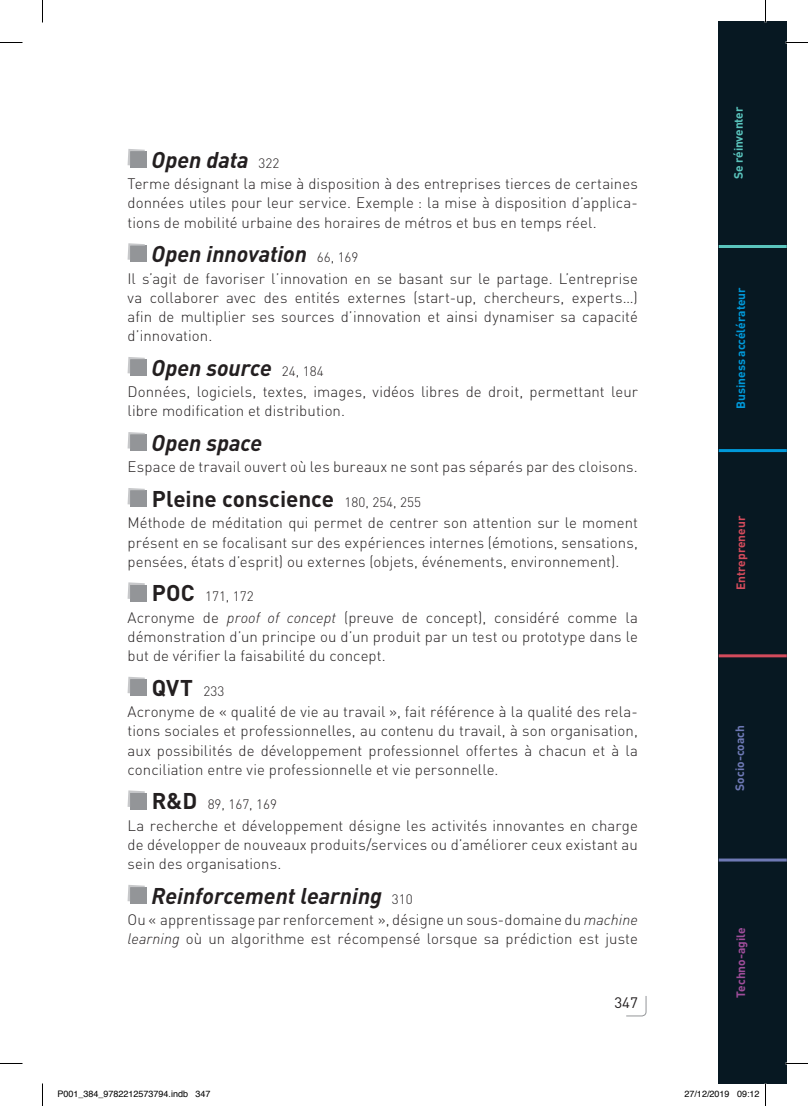
<style>
.page{position:relative;width:808px;height:1106px;background:#fff}
.page>*{position:absolute;margin:0;border:0;box-sizing:border-box;transform-origin:0 0}
.t1{font:italic 700 22.5px "DIN";color:#231f20}
.t2{font:700 22.5px "DIN";color:#231f20}
.t3{font:300 15px/19.2px "DIN";letter-spacing:.005em;color:#231f20;text-align:justify}
.t4{font:15px "DIN";color:#231f20}
.t5{font:300 13.5px "DIN";color:#231f20}
.t6{font:700 12px "DIN";color:#0099da}
.t7{font:700 12px "DIN";color:#d34b5c}
.t8{font:700 12px "DIN";color:#9e4d9a}
.t9{font:700 12px "DIN";letter-spacing:-.01em;color:#5ac4bd}
.t10{font:700 12px "DIN";color:#6e79b5}
.t11{font:9px "Helvetica";color:#000}
.s1{font-weight:300;font-style:normal;font-size:13.5px}
.s2{font-weight:300;font-size:13.5px}
.s3{font-weight:700;font-size:22.5px}
.s4{font-style:italic}
</style>
<div class="page">
<svg style="left:626px;top:996px;width:21px;height:20px"></svg>
<div style="left:719px;top:858px;width:68px;height:226px;background:#071822"></div>
<div style="left:719px;top:654px;width:68px;height:204px;background:#071822"></div>
<div style="left:719px;top:450px;width:68px;height:204px;background:#071822"></div>
<div style="left:719px;top:246px;width:68px;height:204px;background:#071822"></div>
<hr style="left:719px;top:654px;width:68px;height:3px;background:#d34b5c">
<hr style="left:719px;top:858px;width:68px;height:3px;background:#6e79b5">
<div style="left:719px;top:21px;width:68px;height:225px;background:#071822"></div>
<hr style="left:719px;top:449px;width:68px;height:3px;background:#0099da">
<hr style="left:719px;top:245px;width:68px;height:3px;background:#5ac4bd">
<div style="left:130px;top:151px;width:17px;height:17px;background:#939598"></div>
<svg style="left:128px;top:149px;width:17px;height:17px"></svg>
<div style="left:130px;top:246px;width:17px;height:16px;background:#939598"></div>
<svg style="left:128px;top:243px;width:17px;height:17px"></svg>
<div style="left:130px;top:359px;width:17px;height:17px;background:#939598"></div>
<svg style="left:128px;top:357px;width:17px;height:17px"></svg>
<div style="left:130px;top:434px;width:17px;height:17px;background:#939598"></div>
<svg style="left:128px;top:432px;width:17px;height:17px"></svg>
<div style="left:130px;top:490px;width:17px;height:17px;background:#939598"></div>
<svg style="left:128px;top:488px;width:17px;height:17px"></svg>
<div style="left:130px;top:585px;width:17px;height:16px;background:#939598"></div>
<svg style="left:128px;top:582px;width:17px;height:17px"></svg>
<div style="left:130px;top:679px;width:17px;height:16px;background:#939598"></div>
<svg style="left:128px;top:676px;width:17px;height:18px"></svg>
<div style="left:130px;top:793px;width:17px;height:16px;background:#939598"></div>
<svg style="left:128px;top:790px;width:17px;height:17px"></svg>
<div style="left:130px;top:887px;width:17px;height:16px;background:#939598"></div>
<svg style="left:128px;top:885px;width:17px;height:17px"></svg>
<hr style="left:785px;top:1062px;width:23px;height:2px;background:#fff">
<hr style="left:764px;top:0;width:2px;height:23px;background:#fff">
<svg style="left:0;top:42px;width:22px;height:1px"></svg>
<svg style="left:785px;top:42px;width:23px;height:1px"></svg>
<svg style="left:0;top:1063px;width:22px;height:1px"></svg>
<svg style="left:785px;top:1063px;width:23px;height:1px"></svg>
<svg style="left:42px;top:0;width:1px;height:23px"></svg>
<svg style="left:42px;top:1083px;width:1px;height:22px"></svg>
<svg style="left:765px;top:0;width:1px;height:23px"></svg>
<svg style="left:764px;top:1083px;width:2px;height:22px"></svg>
<h1 class="t1" style="left:152px;top:145px;width:129px">Open data <span class="s1">322</span></h1>
<p class="t3" style="left:128px;top:174px;width:512px">Terme désignant la mise à disposition à des entreprises tierces de certaines données utiles pour leur service. Exemple : la mise à disposition d’applica&shy;tions de mobilité urbaine des horaires de métros et bus en temps réel.</p>
<h1 class="t1" style="left:152px;top:239px;width:208px">Open innovation <span class="s1">66, 169</span></h1>
<p class="t3" style="left:128px;top:268px;width:512px">Il s’agit de favoriser l’innovation en se basant sur le partage. L’entreprise va collaborer avec des entités externes (start-up, chercheurs, experts…) afin de multiplier ses sources d’innovation et ainsi dynamiser sa capacité d’innovation.</p>
<h1 class="t1" style="left:152px;top:353px;width:173px">Open source <span class="s1">24, 184</span></h1>
<p class="t3" style="left:128px;top:382px;width:512px">Données, logiciels, textes, images, vidéos libres de droit, permettant leur libre modification et distribution.</p>
<h1 class="t1" style="left:152px;top:428px;width:112px">Open space</h1>
<p class="t3" style="left:128px;top:457px;width:512px">Espace de travail ouvert où les bureaux ne sont pas séparés par des cloisons.</p>
<h1 class="t2" style="left:152px;top:484px;width:270px">Pleine conscience <span class="s2">180, 254, 255</span></h1>
<p class="t3" style="left:128px;top:513px;width:512px">Méthode de méditation qui permet de centrer son attention sur le moment présent en se focalisant sur des expériences internes (émotions, sensations, pensées, états d’esprit) ou externes (objets, événements, environnement).</p>
<p class="t5" style="left:152px;top:588px;width:103px"><span class="s3">POC</span> 171, 172</p>
<p class="t3" style="left:128px;top:607px;width:512px">Acronyme de <span class="s4">proof of concept</span> (preuve de concept), considéré comme la démonstration d’un principe ou d’un produit par un test ou prototype dans le but de vérifier la faisabilité du concept.</p>
<h1 class="t2" style="left:152px;top:672px;width:74px">QVT <span class="s2">233</span></h1>
<p class="t3" style="left:128px;top:702px;width:512px">Acronyme de « qualité de vie au travail », fait référence à la qualité des rela&shy;tions sociales et professionnelles, au contenu du travail, à son organisation, aux possibilités de développement professionnel offertes à chacun et à la conciliation entre vie professionnelle et vie personnelle.</p>
<p class="t5" style="left:152px;top:796px;width:127px"><span class="s3">R&amp;D</span> 89, 167, 169</p>
<p class="t3" style="left:128px;top:815px;width:512px">La recherche et développement désigne les activités innovantes en charge de développer de nouveaux produits/services ou d’améliorer ceux existant au sein des organisations.</p>
<h1 class="t1" style="left:152px;top:881px;width:263px">Reinforcement learning <span class="s1">310</span></h1>
<p class="t3" style="left:128px;top:910px;width:512px">Ou « apprentissage par renforcement », désigne un sous-domaine du <span class="s4">machine learning</span> où un algorithme est récompensé lorsque sa prédiction est juste</p>
<p class="t4" style="left:614px;top:993px;width:25px">347</p>
<p class="t9" style="left:731px;top:179px;width:74px;rotate:-90deg">Se réinventer</p>
<p class="t6" style="left:733px;top:409px;width:123px;rotate:-90deg">Business accélérateur</p>
<p class="t7" style="left:733px;top:590px;width:76px;rotate:-90deg">Entrepreneur</p>
<p class="t10" style="left:732px;top:790px;width:67px;rotate:-90deg">Socio-coach</p>
<p class="t8" style="left:733px;top:997px;width:72px;rotate:-90deg">Techno-agile</p>
<p class="t11" style="left:57px;top:1086px;width:155px">P001_384_9782212573794.indb 347</p>
<p class="t11" style="left:684px;top:1086px;width:77px">27/12/2019 09:12</p>
</div>
